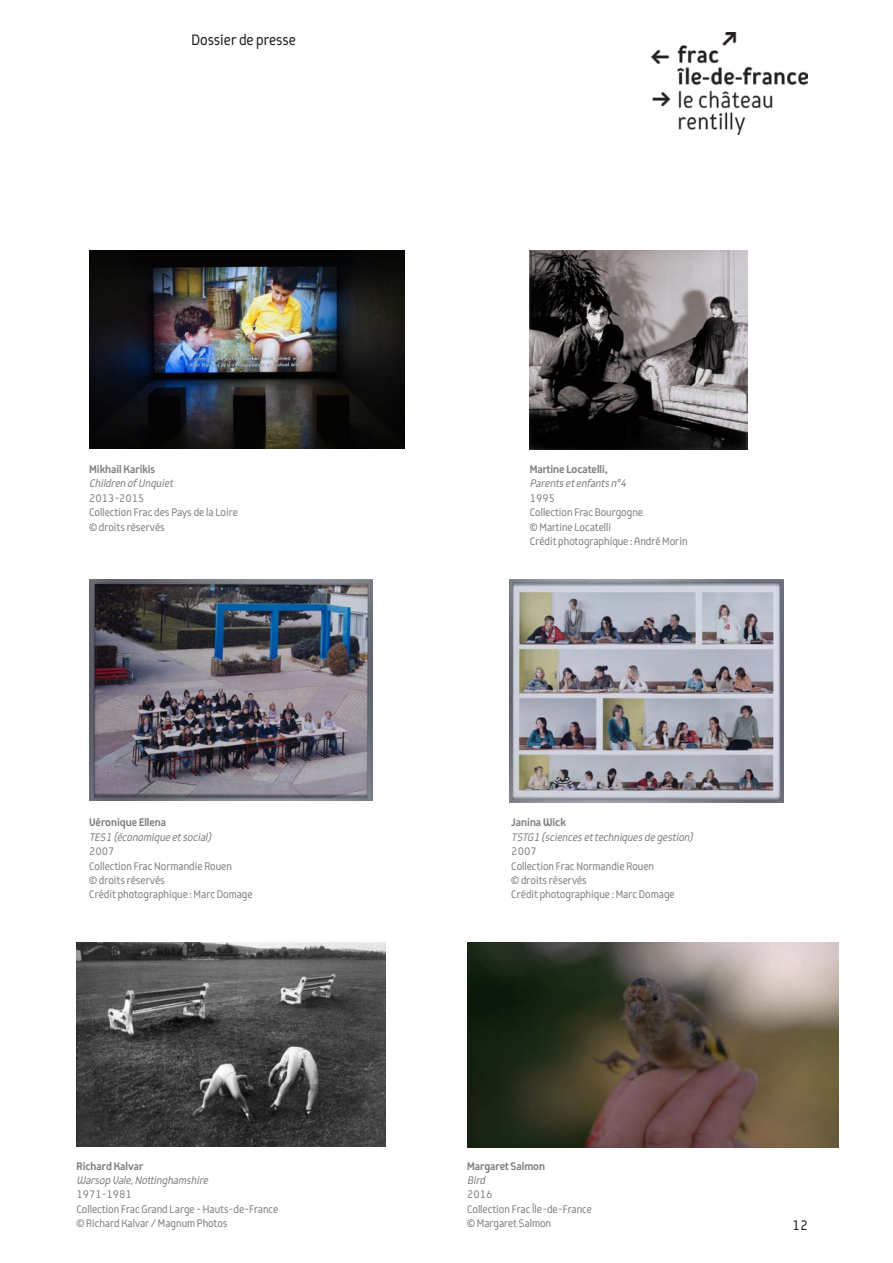
<style>
.page{position:relative;width:893px;height:1263px;background:#fff}
.page>*{position:absolute;margin:0;border:0;box-sizing:border-box;transform-origin:0 0}
.t1{font:16.5px "AB Eiffel";color:#231f20}
.t2{font:15px "AB Eiffel";color:#231f20}
.ab_coté_-_8pt{font:12px/14.4px "AB Eiffel";color:#7e8083}
.ab_coté_-_8pt-2{font:italic 12px/14.4px "AB Eiffel";color:#7e8083}
.ab_coté_-_8pt-3{font:700 12px/14.4px "AB Eiffel";color:#7e8083}
.s1{font-weight:700;font-style:normal}
.s2{font-style:normal}
.s3{font-weight:400;font-style:italic}
</style>
<div class="page">
<img style="left:652px;top:33px;width:156px;height:102px">
<img style="left:89px;top:251px;width:316px;height:197px">
<img style="left:530px;top:251px;width:218px;height:198px">
<img style="left:89px;top:579px;width:283px;height:222px">
<img style="left:509px;top:579px;width:274px;height:223px">
<img style="left:77px;top:943px;width:309px;height:203px">
<img style="left:467px;top:943px;width:371px;height:205px">
<h1 class="t1" style="left:191px;top:32px;width:106px">Dossier de presse</h1>
<p class="ab_coté_-_8pt-3" style="left:89px;top:462px;width:68px">Mikhail Karikis</p>
<p class="ab_coté_-_8pt-2" style="left:89px;top:477px;width:88px">Children ofUnquiet</p>
<p class="ab_coté_-_8pt" style="left:89px;top:491px;width:57px">2013-2015</p>
<p class="ab_coté_-_8pt" style="left:89px;top:505px;width:150px">Collection Frac des Pays de la Loire</p>
<p class="ab_coté_-_8pt" style="left:89px;top:520px;width:77px">© droits réservés</p>
<p class="ab_coté_-_8pt-3" style="left:89px;top:816px;width:79px">Véronique Ellena</p>
<p class="ab_coté_-_8pt-2" style="left:89px;top:830px;width:126px">TES1 (économique etsocial)</p>
<p class="ab_coté_-_8pt" style="left:89px;top:844px;width:27px">2007</p>
<p class="ab_coté_-_8pt" style="left:89px;top:859px;width:144px">Collection Frac Normandie Rouen</p>
<p class="ab_coté_-_8pt" style="left:89px;top:873px;width:77px">© droits réservés</p>
<p class="ab_coté_-_8pt" style="left:89px;top:888px;width:165px">Crédit photographique : Marc Domage</p>
<p class="ab_coté_-_8pt-3" style="left:77px;top:1159px;width:68px">Richard Kalvar</p>
<p class="ab_coté_-_8pt-2" style="left:77px;top:1173px;width:135px">Warsop Vale,Nottinghamshire</p>
<p class="ab_coté_-_8pt" style="left:77px;top:1188px;width:57px">1971-1981</p>
<p class="ab_coté_-_8pt" style="left:77px;top:1202px;width:203px">Collection Frac Grand Large - Hauts-de-France</p>
<p class="ab_coté_-_8pt" style="left:77px;top:1216px;width:153px">© Richard Kalvar / Magnum Photos</p>
<p class="ab_coté_-_8pt-2" style="left:530px;top:462px;width:101px"><span class="s1">Martine Locatelli,<br></span>Parents etenfants n°4<br><span class="s2">1995</span></p>
<p class="ab_coté_-_8pt" style="left:530px;top:505px;width:115px">Collection Frac Bourgogne</p>
<p class="ab_coté_-_8pt" style="left:530px;top:520px;width:83px">© Martine Locatelli</p>
<p class="ab_coté_-_8pt" style="left:530px;top:534px;width:159px">Crédit photographique : André Morin</p>
<p class="ab_coté_-_8pt-3" style="left:511px;top:816px;width:56px">Janina Wick</p>
<p class="ab_coté_-_8pt-2" style="left:511px;top:830px;width:185px">TSTG1 (sciences ettechniques de gestion)</p>
<p class="ab_coté_-_8pt" style="left:511px;top:844px;width:27px">2007</p>
<p class="ab_coté_-_8pt" style="left:511px;top:859px;width:144px">Collection Frac Normandie Rouen</p>
<p class="ab_coté_-_8pt" style="left:511px;top:873px;width:77px">© droits réservés</p>
<p class="ab_coté_-_8pt" style="left:511px;top:888px;width:165px">Crédit photographique : Marc Domage</p>
<p class="ab_coté_-_8pt-3" style="left:467px;top:1159px;width:80px">Margaret Salmon<br><span class="s3">Bird</span></p>
<p class="ab_coté_-_8pt" style="left:467px;top:1188px;width:126px">2016<br>Collection Frac Île-de-France</p>
<p class="ab_coté_-_8pt" style="left:467px;top:1216px;width:85px">© Margaret Salmon</p>
<p class="t2" style="left:792px;top:1217px;width:17px">12</p>
</div>
